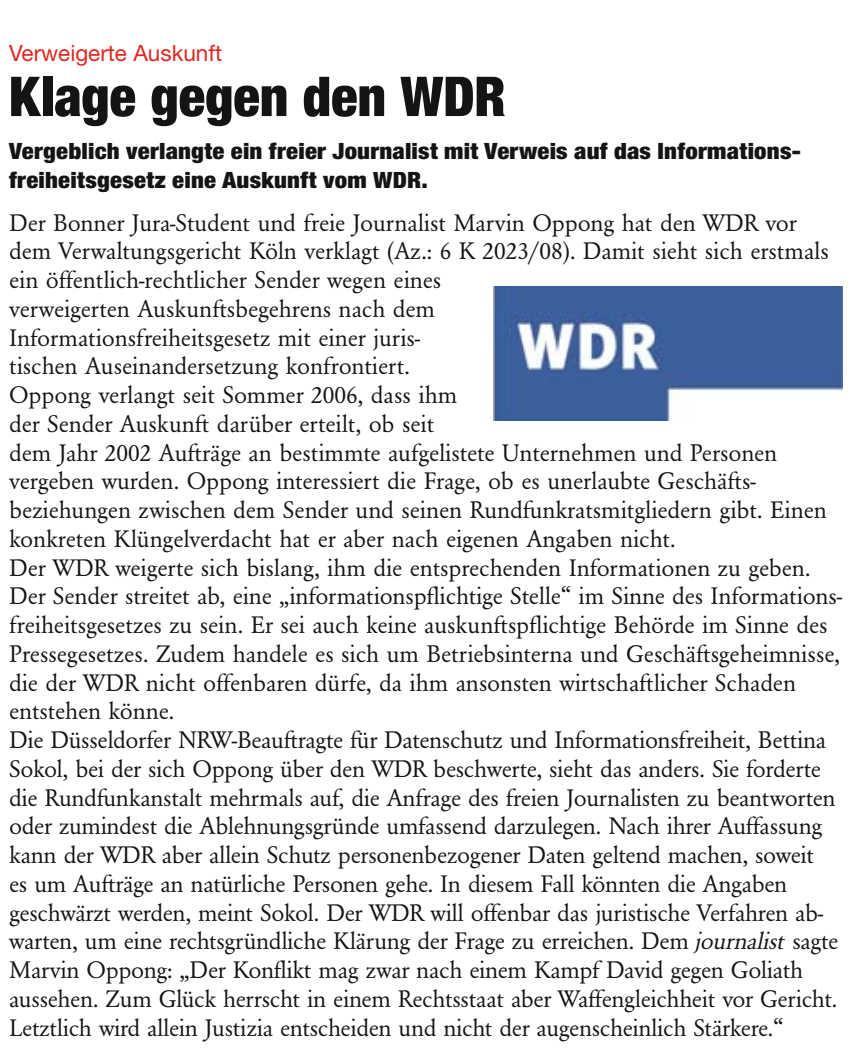
<style>
.page{position:relative;width:851px;height:1063px;background:#fff}
.page>*{position:absolute;margin:0;border:0;box-sizing:border-box;transform-origin:0 0}
.t1{font:900 condensed 55px "Helvetica Neue";letter-spacing:-.005em;color:#141414}
.t2{font:25px/28.8px "Garamond Std";letter-spacing:-.005em;color:#141414}
.t3{font:900 condensed 22.5px/28.8px "Helvetica Neue";letter-spacing:.01em;color:#141414;scale:1.1 1}
.t4{font:22.5px "Helvetica Neue";color:#de2820}
.s1{font-style:italic}
</style>
<div class="page">
<img style="left:493px;top:286px;width:349px;height:135px">
<p class="t4" style="left:9px;top:40px;width:214px">Verweigerte Auskunft</p>
<h1 class="t1" style="left:9px;top:63px;width:498px">Klage gegen den WDR</h1>
<p class="t3" style="left:9px;top:136px;width:721px">Vergeblich verlangte ein freier Journalist mit Verweis auf das Informations&shy;freiheitsgesetz eine Auskunft vom WDR.</p>
<p class="t2" style="left:9px;top:208px;width:834px">Der Bonner Jura-Student und freie Journalist Marvin Oppong hat den WDR vor dem Verwaltungsgericht Köln verklagt (Az.: 6 K 2023/08). Damit sieht sich erstmals ein öffentlich-rechtlicher Sender wegen eines<br>verweigerten Auskunftsbegehrens nach dem<br>Informationsfreiheitsgesetz mit einer juris-<br>tischen Auseinandersetzung konfrontiert.<br>Oppong verlangt seit Sommer 2006, dass ihm<br>der Sender Auskunft darüber erteilt, ob seit<br>dem Jahr 2002 Aufträge an bestimmte aufgelistete Unternehmen und Personen vergeben wurden. Oppong interessiert die Frage, ob es unerlaubte Geschäfts&shy;beziehungen zwischen dem Sender und seinen Rundfunkratsmitgliedern gibt. Einen konkreten Klüngelverdacht hat er aber nach eigenen Angaben nicht.<br>Der WDR weigerte sich bislang, ihm die entsprechenden Informationen zu geben.<br>Der Sender streitet ab, eine „informationspflichtige Stelle“ im Sinne des Informations&shy;freiheitsgesetzes zu sein. Er sei auch keine auskunftspflichtige Behörde im Sinne des Pressegesetzes. Zudem handele es sich um Betriebsinterna und Geschäftsgeheimnisse, die der WDR nicht offenbaren dürfe, da ihm ansonsten wirtschaftlicher Schaden entstehen könne.<br>Die Düsseldorfer NRW-Beauftragte für Datenschutz und Informationsfreiheit, Bettina Sokol, bei der sich Oppong über den WDR beschwerte, sieht das anders. Sie forderte die Rundfunkanstalt mehrmals auf, die Anfrage des freien Journalisten zu beantworten oder zumindest die Ablehnungsgründe umfassend darzulegen. Nach ihrer Auffassung kann der WDR aber allein Schutz personenbezogener Daten geltend machen, soweit<br>es um Aufträge an natürliche Personen gehe. In diesem Fall könnten die Angaben geschwärzt werden, meint Sokol. Der WDR will offenbar das juristische Verfahren ab&shy;warten, um eine rechtsgründliche Klärung der Frage zu erreichen. Dem <span class="s1">journalist</span> sagte Marvin Oppong: „Der Konflikt mag zwar nach einem Kampf David gegen Goliath aussehen. Zum Glück herrscht in einem Rechtsstaat aber Waffengleichheit vor Gericht.<br>Letztlich wird allein Justizia entscheiden und nicht der augenscheinlich Stärkere.“</p>
</div>
